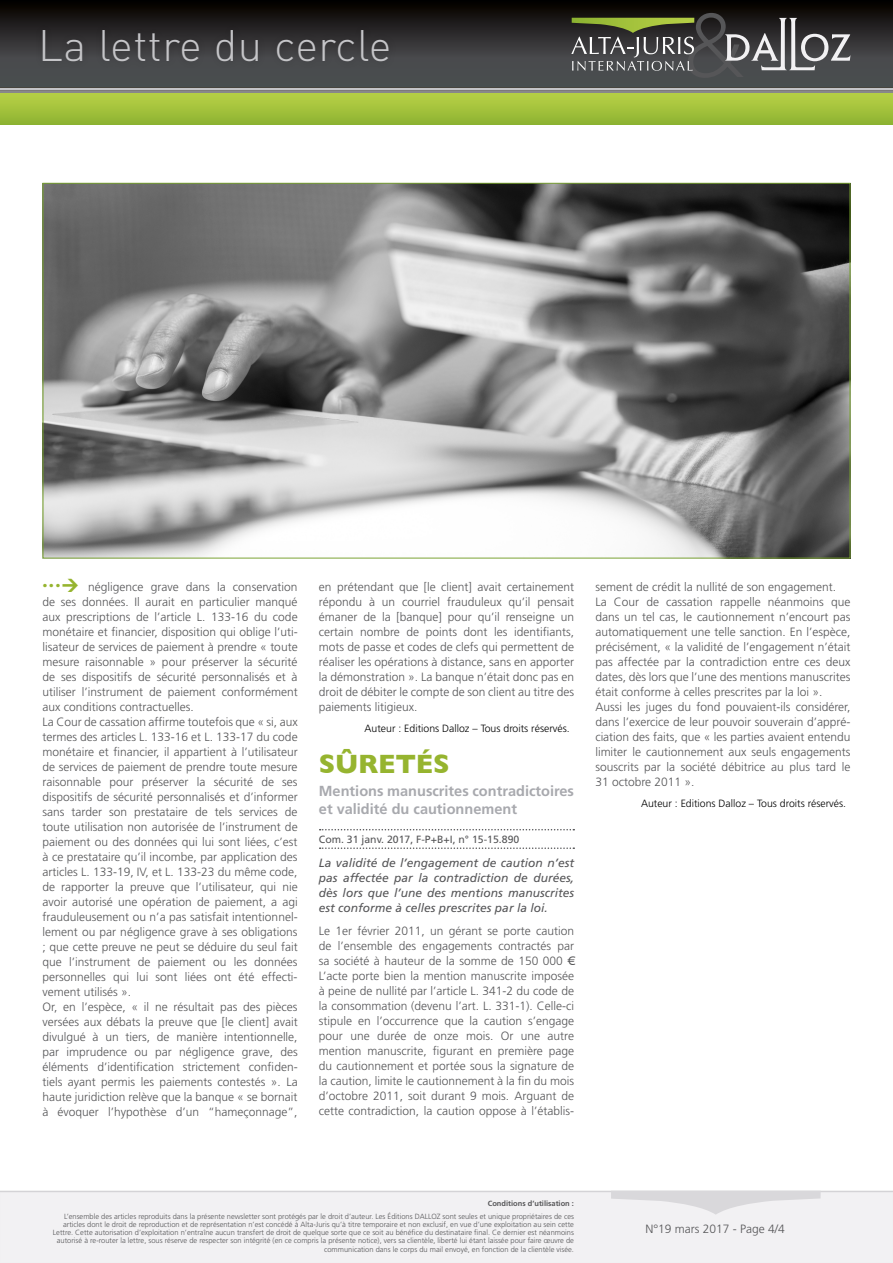
<style>
.page{position:relative;width:893px;height:1263px;background:#fff}
.page>*{position:absolute;margin:0;border:0;box-sizing:border-box;transform-origin:0 0}
.t1{font:300 95.85px "Gill Sans";color:#565658}
.t2{font:300 43.5px "DIN";letter-spacing:.01em;color:#c5c5c8}
.t3{font:700 27px "Gill Sans";letter-spacing:-.01em;color:#96b42f}
.t4{font:700 14.55px/17.4px "Frutiger";color:#a8a9ae}
.t5{font:300 12px/15px "Frutiger";color:#565658}
.t6{font:italic 12px/15px "Frutiger";color:#565658;text-align:justify}
.t7{font:300 10.5px "Frutiger";color:#000}
.t8{font:10.5px "Frutiger";color:#565658}
.t9{font:300 7.5px/8.2px "Frutiger";color:#565658;text-align:right}
.t10{font:700 7.5px "Frutiger";color:#565658}
</style>
<div class="page">
<div style="left:0;top:1190px;width:893px;height:73px;background:#f2f1f3"></div>
<svg style="left:320px;top:829px;width:254px;height:1px"></svg>
<svg style="left:320px;top:847px;width:254px;height:2px"></svg>
<img style="left:45px;top:185px;width:803px;height:371px">
<svg style="left:0;top:0;width:893px;height:87px;background:#2d2d2d"></svg>
<div style="left:35px;top:22px;width:362px;height:47px;background:#000;opacity:.2"></div>
<svg style="left:0;top:93px;width:893px;height:31px;background:#a3c23c"></svg>
<hr style="left:0;top:87px;width:893px;height:2px;background:#47453e">
<hr style="left:0;top:89px;width:893px;height:2px;background:#c3c4c7">
<hr style="left:0;top:90px;width:893px;height:2px;background:#7d7a7a">
<hr style="left:0;top:91px;width:893px;height:2px;background:#88878a">
<svg style="left:571px;top:18px;width:123px;height:53px;background:#606452"></svg>
<svg style="left:725px;top:18px;width:126px;height:52px"></svg>
<svg style="left:611px;top:1191px;width:210px;height:24px"></svg>
<div style="left:43px;top:1200px;width:531px;height:51px;background:#f2f1f3"></div>
<h2 class="t2" style="left:38px;top:19px;width:355px">La lettre du cercle</h2>
<h1 class="t1" style="left:685px;top:-30px;width:60px">&amp;</h1>
<p class="t5" style="left:43px;top:579px;width:257px;text-indent:46px">négligence grave dans la conservation de ses données. Il aurait en particulier manqué aux prescriptions de l’article L. 133-16 du code monétaire et financier, disposition qui oblige l’uti&shy;lisateur de services de paiement à prendre « toute mesure raisonnable » pour préserver la sécurité de ses dispositifs de sécurité personnalisés et à utiliser l’instrument de paiement conformément aux conditions contractuelles.<br>La Cour de cassation affirme toutefois que « si, aux termes des articles L. 133-16 et L. 133-17 du code monétaire et financier, il appartient à l’utilisateur de services de paiement de prendre toute mesure raisonnable pour préserver la sécurité de ses dispositifs de sécurité personnalisés et d’informer sans tarder son prestataire de tels services de toute utilisation non autorisée de l’instrument de paiement ou des données qui lui sont liées, c’est à ce prestataire qu’il incombe, par application des articles L. 133-19, IV, et L. 133-23 du même code, de rapporter la preuve que l’utilisateur, qui nie avoir autorisé une opération de paiement, a agi frauduleusement ou n’a pas satisfait intentionnel&shy;lement ou par négligence grave à ses obligations ; que cette preuve ne peut se déduire du seul fait que l’instrument de paiement ou les données personnelles qui lui sont liées ont été effecti&shy;vement utilisés ».<br>Or, en l’espèce, « il ne résultait pas des pièces versées aux débats la preuve que [le client] avait divulgué à un tiers, de manière intentionnelle, par imprudence ou par négligence grave, des éléments d’identification strictement confiden&shy;tiels ayant permis les paiements contestés ». La haute juridiction relève que la banque « se bornait à évoquer l’hypothèse d’un “hameçonnage”,</p>
<p class="t5" style="left:319px;top:579px;width:257px;text-align:justify">en prétendant que [le client] avait certainement répondu à un courriel frauduleux qu’il pensait émaner de la [banque] pour qu’il renseigne un certain nombre de points dont les identifiants, mots de passe et codes de clefs qui permettent de réaliser les opérations à distance, sans en apporter la démonstration ». La banque n’était donc pas en droit de débiter le compte de son client au titre des paiements litigieux.</p>
<p class="t7" style="left:365px;top:722px;width:207px">Auteur : Editions Dalloz – Tous droits réservés.</p>
<h3 class="t3" style="left:319px;top:742px;width:132px">SÛRETÉS</h3>
<p class="t4" style="left:319px;top:783px;width:257px">Mentions manuscrites contradictoires et validité du cautionnement</p>
<p class="t8" style="left:319px;top:833px;width:202px">Com. 31 janv. 2017, F-P+B+I, n° 15-15.890</p>
<p class="t6" style="left:319px;top:855px;width:257px">La validité de l’engagement de caution n’est pas affectée par la contradiction de durées, dès lors que l’une des mentions manuscrites est conforme à celles prescrites par la loi.</p>
<p class="t5" style="left:319px;top:924px;width:257px;text-align:justify">Le 1er février 2011, un gérant se porte caution de l’ensemble des engagements contractés par sa société à hauteur de la somme de 150 000 €.<br>L’acte porte bien la mention manuscrite imposée à peine de nullité par l’article L. 341-2 du code de la consommation (devenu l’art. L. 331-1). Celle-ci stipule en l’occurrence que la caution s’engage pour une durée de onze mois. Or une autre mention manuscrite, figurant en première page du cautionnement et portée sous la signature de la caution, limite le cautionnement à la fin du mois d’octobre 2011, soit durant 9 mois. Arguant de cette contradiction, la caution oppose à l’établis-</p>
<p class="t5" style="left:595px;top:579px;width:257px">sement de crédit la nullité de son engagement.<br>La Cour de cassation rappelle néanmoins que dans un tel cas, le cautionnement n’encourt pas automatiquement une telle sanction. En l’espèce, précisément, « la validité de l’engagement n’était pas affectée par la contradiction entre ces deux dates, dès lors que l’une des mentions manuscrites était conforme à celles prescrites par la loi ».<br>Aussi les juges du fond pouvaient-ils considérer, dans l’exercice de leur pouvoir souverain d’appré&shy;ciation des faits, que « les parties avaient entendu limiter le cautionnement aux seuls engagements souscrits par la société débitrice au plus tard le 31 octobre 2011 ».</p>
<p class="t7" style="left:641px;top:797px;width:207px">Auteur : Editions Dalloz – Tous droits réservés.</p>
<p class="t10" style="left:488px;top:1199px;width:88px">Conditions d’utilisation :</p>
<p class="t9" style="left:53px;top:1212px;width:523px">L’ensemble des articles reproduits dans la présente newsletter sont protégés par le droit d’auteur. Les Éditions DALLOZ sont seules et unique propriétaires de ces articles dont le droit de reproduction et de représentation n’est concédé à Alta-Juris qu’à titre temporaire et non exclusif, en vue d’une exploitation au sein cette Lettre. Cette autorisation d’exploitation n’entraîne aucun transfert de droit de quelque sorte que ce soit au bénéfice du destinataire final. Ce dernier est néanmoins autorisé à re-router la lettre, sous réserve de respecter son intégrité (en ce compris la présente notice), vers sa clientèle, liberté lui étant laissée pour faire œuvre de communication dans le corps du mail envoyé, en fonction de la clientèle visée.</p>
<p class="t5" style="left:645px;top:1221px;width:141px">N°19 mars 2017 - Page 4/4</p>
</div>
